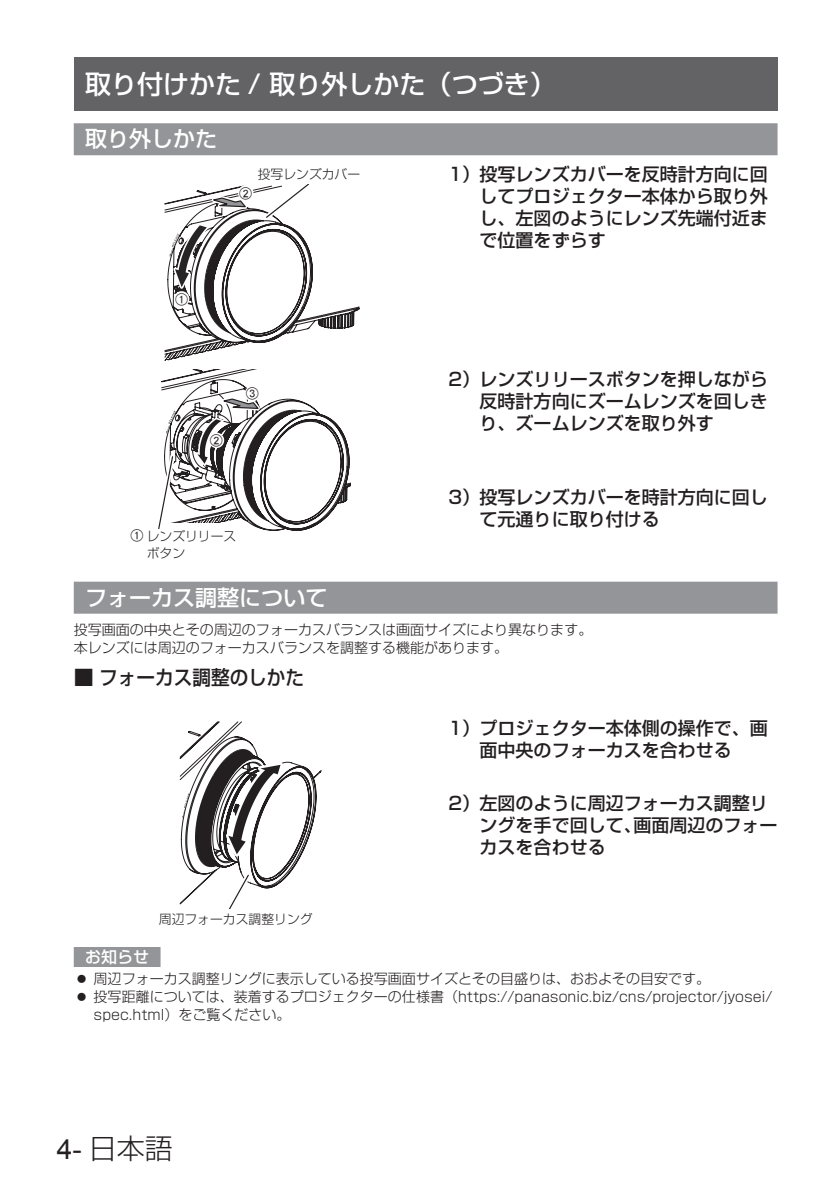
<style>
.page{position:relative;width:840px;height:1191px;background:#fff}
.page>*{position:absolute;margin:0;border:0;box-sizing:border-box;transform-origin:0 0}
.t1{font:300 28px "Shin Go Pro";color:#231f20}
.t2{font:500 26px "Shin Go Pro";color:#fff}
.t3{font:500 22px "Shin Go Pro";color:#fff}
.t4{font:500 20px "Shin Go Pro";color:#231f20}
.t5{font:500 18px/22px "Shin Go Pro";color:#231f20;text-align:justify}
.t6{font:500 16px "Shin Go Pro";color:#fff}
.t7{font:14.4px "Pana Num Round";color:#231f20}
.t8{font:300 14px/18px "Shin Go Pro";color:#231f20}
.t9{font:300 12.8px/17.6px "Shin Go Pro";color:#231f20}
.s1{font-family:"Arial";font-weight:400}
</style>
<div class="page">
<div style="left:74px;top:581px;width:703px;height:32px;background:#939598"></div>
<div style="left:74px;top:123px;width:703px;height:32px;background:#939598"></div>
<svg style="left:164px;top:184px;width:195px;height:177px"></svg>
<svg style="left:158px;top:370px;width:192px;height:161px"></svg>
<div style="left:147px;top:529px;width:90px;height:31px;background:#fff"></div>
<svg style="left:179px;top:721px;width:142px;height:188px"></svg>
<div style="left:74px;top:947px;width:86px;height:20px;background:#939598"></div>
<div style="left:74px;top:57px;width:703px;height:54px;background:#636366"></div>
<h2 class="t2" style="left:85px;top:62px;width:472px">取り付けかた / 取り外しかた（つづき）</h2>
<p class="t3" style="left:85px;top:121px;width:133px">取り外しかた</p>
<p class="t9" style="left:257px;top:164px;width:104px">投写レンズカバー</p>
<p class="t7" style="left:238px;top:187px;width:16px">B</p>
<p class="t7" style="left:174px;top:293px;width:16px">A</p>
<p class="t7" style="left:209px;top:434px;width:16px">B</p>
<p class="t7" style="left:245px;top:387px;width:16px">C</p>
<p class="t7" style="left:130px;top:529px;width:16px">A</p>
<p class="t9" style="left:147px;top:525px;width:91px">レンズリリースボタン</p>
<p class="t5" style="left:479px;top:161px;width:289px;text-indent:-31px">1）投写レンズカバーを反時計方向に回してプロジェクター本体から取り外し、左図のようにレンズ先端付近まで位置をずらす</p>
<p class="t5" style="left:479px;top:365px;width:289px;text-indent:-31px">2）レンズリリースボタンを押しながら反時計方向にズームレンズを回しきり、ズームレンズを取り外す</p>
<p class="t5" style="left:479px;top:484px;width:289px;text-indent:-31px">3）投写レンズカバーを時計方向に回して元通りに取り付ける</p>
<p class="t3" style="left:85px;top:579px;width:243px">フォーカス調整について</p>
<p class="t8" style="left:74px;top:619px;width:520px">投写画面の中央とその周辺のフォーカスバランスは画面サイズにより異なります。本レンズには周辺のフォーカスバランスを調整する機能があります。</p>
<p class="t4" style="left:74px;top:660px;width:232px">■ フォーカス調整のしかた</p>
<p class="t9" style="left:159px;top:908px;width:155px">周辺フォーカス調整リング</p>
<p class="t5" style="left:448px;top:715px;width:321px;text-align:center">1）プロジェクター本体側の操作で、画面中央のフォーカスを合わせる</p>
<p class="t5" style="left:479px;top:789px;width:299px;text-align:left;text-indent:-31px">2）左図のように周辺フォーカス調整リングを手で回して、画面周辺のフォーカスを合わせる</p>
<p class="t6" style="left:85px;top:944px;width:65px">お知らせ</p>
<p class="t8" style="left:94px;top:968px;width:680px">周辺フォーカス調整リングに表示している投写画面サイズとその目盛りは、おおよその目安です。<br>投写距離については、装着するプロジェクターの仕様書（https://panasonic.biz/cns/projector/jyosei/ spec.html）をご覧ください。</p>
<h1 class="t1" style="left:57px;top:1125px;width:117px"><span class="s1">4-</span> 日本語</h1>
</div>
